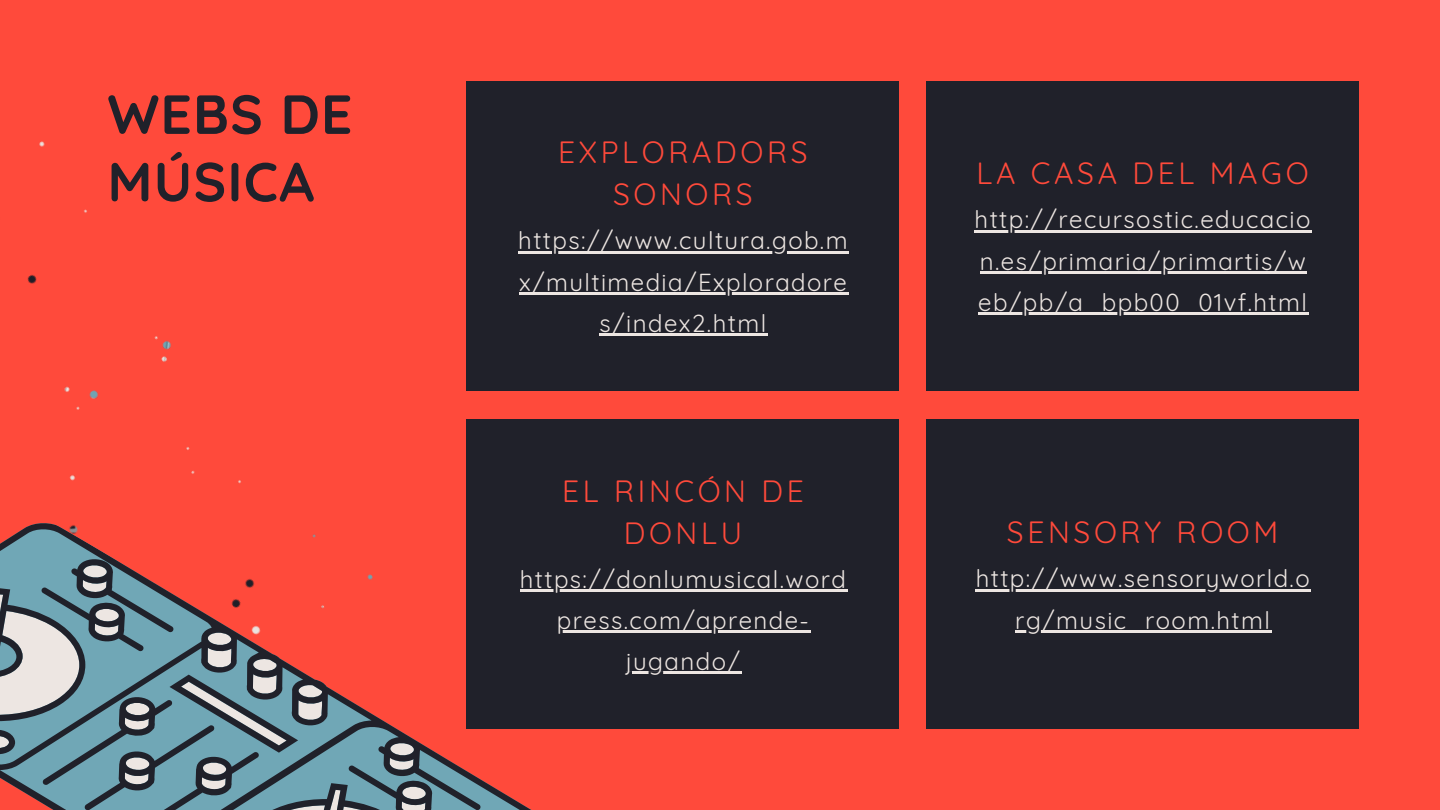
<style>
.page{position:relative;width:1440px;height:810px;background:#ff4a3b}
.page>*{position:absolute;margin:0;border:0;box-sizing:border-box;transform-origin:0 0}
.t1{font:700 55px/67.5px "Quicksand";letter-spacing:.02em;color:#20212a}
.t2{font:30px/42px "Quicksand";letter-spacing:.12em;color:#ff4a3b;text-align:center}
.t3{font:24px/41.2px "Quicksand";letter-spacing:.06em;color:#ede6e2;text-align:center}
</style>
<div class="page">
<div style="left:467px;top:81px;width:432px;height:310px;background:#20212a"></div>
<div style="left:467px;top:419px;width:432px;height:310px;background:#20212a"></div>
<div style="left:926px;top:419px;width:433px;height:310px;background:#20212a"></div>
<div style="left:926px;top:81px;width:433px;height:310px;background:#20212a"></div>
<hr style="left:518px;top:251px;width:331px;height:2px;background:#ede6e2">
<hr style="left:519px;top:292px;width:329px;height:2px;background:#ede6e2">
<hr style="left:600px;top:333px;width:168px;height:3px;background:#ede6e2">
<hr style="left:975px;top:230px;width:337px;height:2px;background:#ede6e2">
<hr style="left:980px;top:271px;width:327px;height:2px;background:#ede6e2">
<hr style="left:978px;top:312px;width:330px;height:3px;background:#ede6e2">
<hr style="left:520px;top:589px;width:328px;height:3px;background:#ede6e2">
<hr style="left:557px;top:631px;width:253px;height:2px;background:#ede6e2">
<hr style="left:626px;top:672px;width:115px;height:2px;background:#ede6e2">
<hr style="left:976px;top:589px;width:335px;height:2px;background:#ede6e2">
<hr style="left:1015px;top:630px;width:256px;height:2px;background:#ede6e2">
<svg style="left:0;top:492px;width:467px;height:57px"></svg>
<svg style="left:0;top:549px;width:532px;height:261px"></svg>
<h1 class="t1" style="left:107px;top:80px;width:246px">WEBS DE<br>MÚSICA</h1>
<p class="t2" style="left:558px;top:131px;width:251px">EXPLORADORS<br>SONORS</p>
<p class="t3" style="left:518px;top:220px;width:331px">https://www.cultura.gob.m x/multimedia/Exploradore s/index2.html</p>
<p class="t2" style="left:562px;top:469px;width:243px">EL RINCÓN DE<br>DONLU</p>
<p class="t3" style="left:520px;top:558px;width:328px">https://donlumusical.word press.com/aprende&shy;jugando/</p>
<p class="t2" style="left:977px;top:152px;width:334px">LA CASA DEL MAGO</p>
<p class="t3" style="left:975px;top:199px;width:337px;text-align:left">http://recursostic.educacio n.es/primaria/primartis/w eb/pb/a_bpb00_01vf.html</p>
<p class="t2" style="left:1007px;top:511px;width:273px">SENSORY ROOM</p>
<p class="t3" style="left:976px;top:558px;width:335px">http://www.sensoryworld.o rg/music_room.html</p>
</div>
